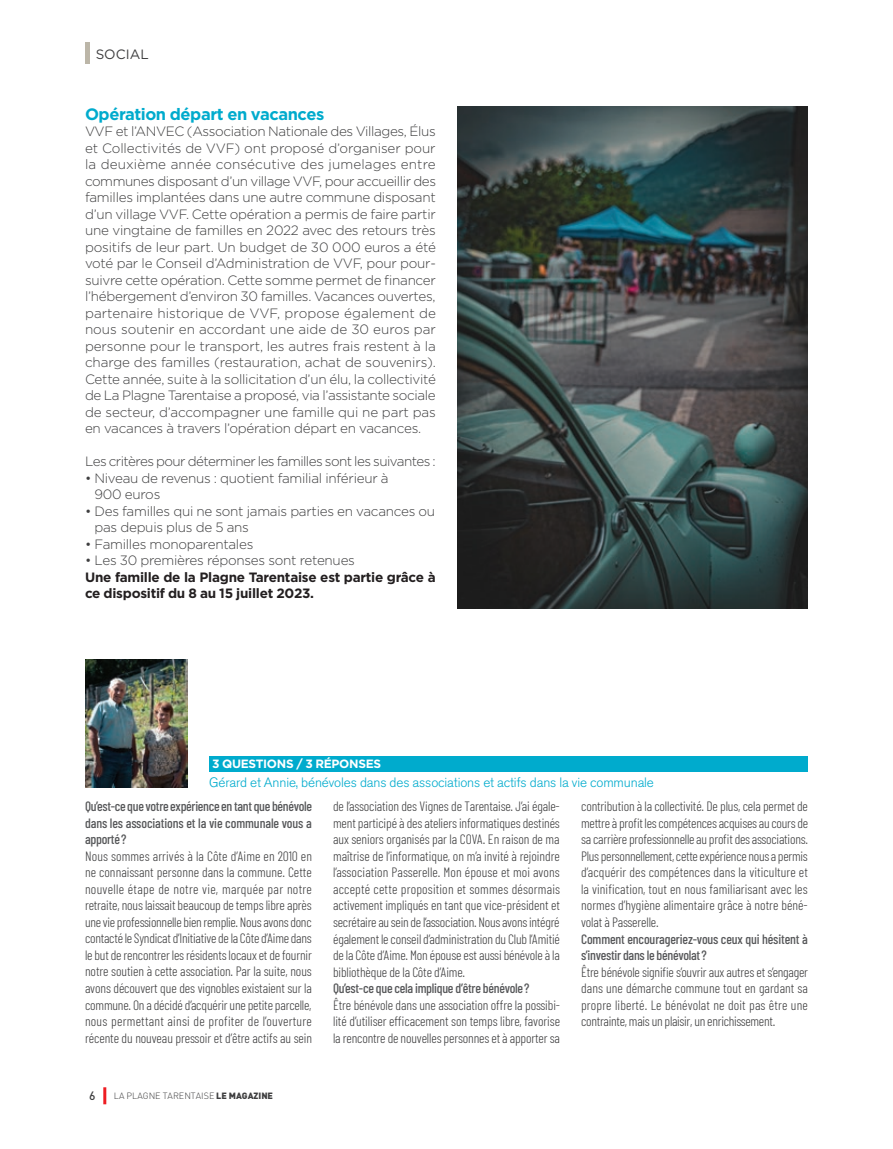
<style>
.page{position:relative;width:893px;height:1149px;background:#fff}
.page>*{position:absolute;margin:0;border:0;box-sizing:border-box;transform-origin:0 0}
.t1{font:700 16.5px "Gotham";letter-spacing:-.025em;color:#00abcd}
.t2{font:300 13.5px/16.5px "Barlow Condensed";letter-spacing:-.01em;color:#3e3e3f;text-align:justify}
.t3{font:300 13.5px/16.5px "Gotham";letter-spacing:-.02em;color:#3e3e3f}
.t4{font:500 13.5px/16.5px "Barlow Condensed";letter-spacing:-.01em;color:#57585a}
.t5{font:700 13.5px/16.5px "Gotham";letter-spacing:-.02em;color:#231f20}
.t6{font:13.5px "Akzidenz Grotesk BE Light Os F";letter-spacing:-.01em;color:#00abcd}
.t7{font:300 13.5px "Gotham";letter-spacing:-.04em;color:#3e3e3f}
.t8{font:13.5px "Gotham";color:#3e3e3f}
.t9{font:700 12px "Gotham";letter-spacing:-.025em;color:#fff}
.t10{font:500 12px "DIN";color:#3e3e3f}
.t11{font:300 9px "DIN";color:#3e3e3f}
.s1{font-weight:900}
</style>
<div class="page">
<hr style="left:103px;top:1086px;width:3px;height:17px;background:#ee1d23">
<hr style="left:85px;top:43px;width:4px;height:21px;background:#bcb6a8">
<img style="left:457px;top:106px;width:351px;height:502px">
<img style="left:85px;top:659px;width:103px;height:128px">
<div style="left:209px;top:755px;width:599px;height:16px;background:#00abcd"></div>
<p class="t8" style="left:96px;top:45px;width:55px">SOCIAL</p>
<p class="t1" style="left:85px;top:103px;width:241px">Opération départ en vacances</p>
<p class="t3" style="left:85px;top:123px;width:353px;text-align:justify">VVF et l’ANVEC (Association Nationale des Villages, Élus et Collectivités de VVF) ont proposé d’organiser pour la deuxième année consécutive des jumelages entre communes disposant d’un village VVF, pour accueillir des familles implantées dans une autre commune disposant d’un village VVF. Cette opération a permis de faire partir une vingtaine de familles en 2022 avec des retours très positifs de leur part. Un budget de 30 000 euros a été voté par le Conseil d’Administration de VVF, pour pour&shy;suivre cette opération. Cette somme permet de financer l’hébergement d’environ 30 familles. Vacances ouvertes, partenaire historique de VVF, propose également de nous soutenir en accordant une aide de 30 euros par personne pour le transport, les autres frais restent à la charge des familles (restauration, achat de souvenirs).<br>Cette année, suite à la sollicitation d’un élu, la collectivité de La Plagne Tarentaise a proposé, via l’assistante sociale de secteur, d’accompagner une famille qui ne part pas en vacances à travers l’opération départ en vacances.</p>
<p class="t7" style="left:85px;top:453px;width:352px">Les critères pour déterminer les familles sont les suivantes :</p>
<p class="t3" style="left:94px;top:469px;width:296px;text-indent:-9px">• Niveau de revenus : quotient familial inférieur à<br>900 euros</p>
<p class="t3" style="left:94px;top:502px;width:342px;text-indent:-9px">• Des familles qui ne sont jamais parties en vacances ou pas depuis plus de 5 ans</p>
<p class="t3" style="left:85px;top:535px;width:170px">• Familles monoparentales</p>
<p class="t3" style="left:85px;top:552px;width:271px">• Les 30 premières réponses sont retenues</p>
<p class="t5" style="left:85px;top:568px;width:352px">Une famille de la Plagne Tarentaise est partie grâce à ce dispositif du 8 au 15 juillet 2023.</p>
<p class="t9" style="left:212px;top:755px;width:171px">3 QUESTIONS / 3 RÉPONSES</p>
<p class="t6" style="left:209px;top:774px;width:446px">Gérard et Annie, bénévoles dans des associations et actifs dans la vie communale</p>
<p class="t2" style="left:333px;top:797px;width:228px">de l’association des Vignes de Tarentaise. J’ai égale&shy;ment participé à des ateliers informatiques destinés aux seniors organisés par la COVA. En raison de ma maîtrise de l’informatique, on m’a invité à rejoindre l’association Passerelle. Mon épouse et moi avons accepté cette proposition et sommes désormais activement impliqués en tant que vice-président et secrétaire au sein de l’association. Nous avons intégré également le conseil d’administration du Club l’Amitié de la Côte d’Aime. Mon épouse est aussi bénévole à la bibliothèque de la Côte d’Aime.</p>
<p class="t4" style="left:333px;top:979px;width:198px">Qu’est-ce que cela implique d’être bénévole?</p>
<p class="t2" style="left:333px;top:995px;width:228px">Être bénévole dans une association offre la possibi&shy;lité d’utiliser efficacement son temps libre, favorise la rencontre de nouvelles personnes et à apporter sa</p>
<p class="t2" style="left:581px;top:797px;width:228px">contribution à la collectivité. De plus, cela permet de mettre à profit les compétences acquises au cours de sa carrière professionnelle au profit des associations.<br>Plus personnellement, cette expérience nous a permis d’acquérir des compétences dans la viticulture et la vinification, tout en nous familiarisant avec les normes d’hygiène alimentaire grâce à notre béné&shy;volat à Passerelle.</p>
<p class="t4" style="left:581px;top:929px;width:228px">Comment encourageriez-vous ceux qui hésitent à s’investir dans le bénévolat?</p>
<p class="t2" style="left:581px;top:962px;width:228px">Être bénévole signifie s’ouvrir aux autres et s’engager dans une démarche commune tout en gardant sa propre liberté. Le bénévolat ne doit pas être une contrainte, mais un plaisir, un enrichissement.</p>
<p class="t4" style="left:85px;top:797px;width:228px;text-align:justify">Qu’est-ce que votre expérience en tant que bénévole dans les associations et la vie communale vous a apporté?</p>
<p class="t2" style="left:85px;top:847px;width:228px">Nous sommes arrivés à la Côte d’Aime en 2010 en ne connaissant personne dans la commune. Cette nouvelle étape de notre vie, marquée par notre retraite, nous laissait beaucoup de temps libre après une vie professionnelle bien remplie. Nous avons donc contacté le Syndicat d’Initiative de la Côte d’Aime dans le but de rencontrer les résidents locaux et de fournir notre soutien à cette association. Par la suite, nous avons découvert que des vignobles existaient sur la commune. On a décidé d’acquérir une petite parcelle, nous permettant ainsi de profiter de l’ouverture récente du nouveau pressoir et d’être actifs au sein</p>
<p class="t10" style="left:89px;top:1087px;width:8px">6</p>
<p class="t11" style="left:114px;top:1089px;width:161px">LA PLAGNE TARENTAISE <span class="s1">LE MAGAZINE</span></p>
</div>
